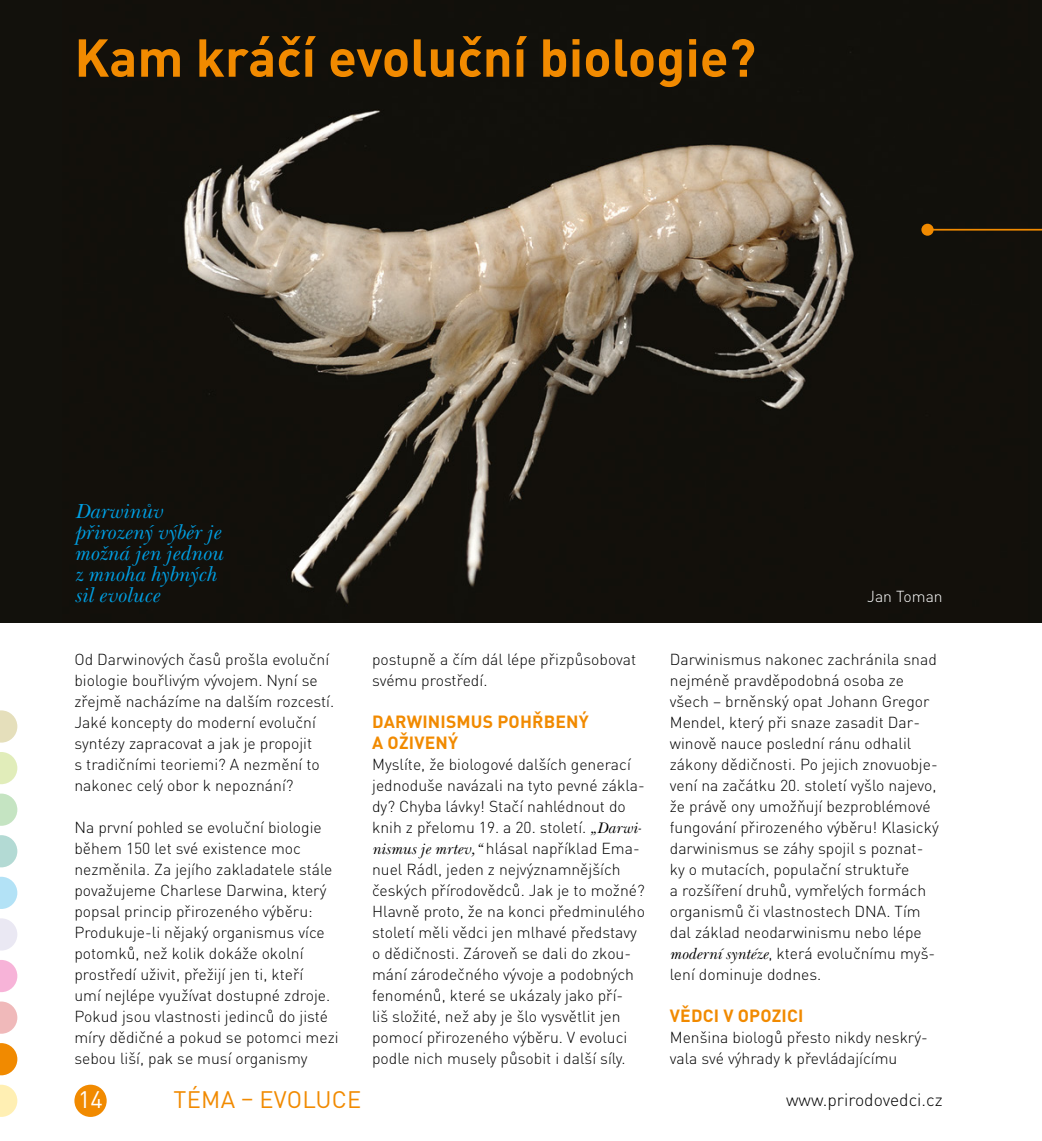
<style>
.page{position:relative;width:1042px;height:1141px;background:#fff}
.page>*{position:absolute;margin:0;border:0;box-sizing:border-box;transform-origin:0 0}
.t1{font:700 52.5px "DIN Pro";color:#f18a00}
.t2{font:23.62px "DIN Pro";letter-spacing:.01em;color:#f18a00}
.t3{font:23.62px "DIN Pro";color:#fff}
.t4{font:italic 21px/21px "Baskerville Han TOT";color:#009fe3}
.t5{font:700 17.5px/21px "DIN Pro";letter-spacing:.01em;color:#f18a00}
.t6{font:300 17.5px "DIN Pro";color:#000}
.t7{font:300 15.75px/21px "DIN Pro";color:#000}
.t8{font:300 15.75px "DIN Pro";color:#fff}
.s1{font-family:"Baskerville Han TOT";font-weight:400;font-style:italic}
</style>
<div class="page">
<div style="left:0;top:0;width:1042px;height:623px;background:#12110c"></div>
<img style="left:183px;top:52px;width:846px;height:552px">
<div style="left:922px;top:225px;width:11px;height:10px;background:#f18a00;border-radius:50%"></div>
<div style="left:921px;top:224px;width:12px;height:12px;border:2px solid #f18a00;border-radius:50%"></div>
<hr style="left:927px;top:229px;width:115px;height:2px;background:#f18a00">
<div style="left:74px;top:1085px;width:33px;height:32px;background:#f18a00;border-radius:50%"></div>
<svg style="left:0;top:1085px;width:17px;height:32px"></svg>
<svg style="left:0;top:1043px;width:17px;height:32px"></svg>
<svg style="left:0;top:1001px;width:17px;height:33px"></svg>
<svg style="left:0;top:960px;width:17px;height:32px"></svg>
<svg style="left:0;top:918px;width:17px;height:33px"></svg>
<svg style="left:0;top:877px;width:17px;height:32px"></svg>
<svg style="left:0;top:835px;width:17px;height:32px"></svg>
<svg style="left:0;top:794px;width:17px;height:32px"></svg>
<svg style="left:0;top:752px;width:17px;height:32px"></svg>
<svg style="left:0;top:710px;width:17px;height:33px"></svg>
<h1 class="t1" style="left:74px;top:22px;width:683px">KAM KRÁČÍ EVOLUČNÍ BIOLOGIE?</h1>
<h3 class="t4" style="left:74px;top:501px;width:150px">Darwinův přirozený výběr je možná jen jednou z mnoha hybných sil evoluce</h3>
<p class="t8" style="left:867px;top:585px;width:77px">Jan Toman</p>
<p class="t7" style="left:74px;top:648px;width:261px">Od Darwinových časů prošla evoluční biologie bouřlivým vývojem. Nyní se zřejmě nacházíme na dalším rozcestí.<br>Jaké koncepty do moderní evoluční syntézy zapracovat a jak je propojit<br>s tradičními teoriemi? A nezmění to nakonec celý obor k nepoznání?</p>
<p class="t7" style="left:74px;top:816px;width:266px">Na první pohled se evoluční biologie během 150 let své existence moc nezměnila. Za jejího zakladatele stále považujeme Charlese Darwina, který popsal princip přirozeného výběru:<br>Produkuje- li nějaký organismus více potomků, než kolik dokáže okolní prostředí uživit, přežijí jen ti, kteří<br>umí nejlépe využívat dostupné zdroje.<br>Pokud jsou vlastnosti jedinců do jisté míry dědičné a pokud se potomci mezi sebou liší, pak se musí organismy</p>
<p class="t7" style="left:372px;top:648px;width:265px">postupně a čím dál lépe přizpůsobovat svému prostředí.</p>
<p class="t5" style="left:372px;top:710px;width:218px">DARWINISMUS POHŘBENÝ<br>A OŽIVENÝ</p>
<p class="t7" style="left:372px;top:753px;width:274px">Myslíte, že biologové dalších generací jednoduše navázali na tyto pevné zákla&shy;dy? Chyba lávky! Stačí nahlédnout do knih z přelomu 19. a 20. století. <span class="s1">„Darwi&shy;nismus je mrtev,“</span> hlásal například Ema&shy;nuel Rádl, jeden z nejvýznamnějších českých přírodovědců. Jak je to možné?<br>Hlavně proto, že na konci předminulého století měli vědci jen mlhavé představy o dědičnosti. Zároveň se dali do zkou&shy;mání zárodečného vývoje a podobných fenoménů, které se ukázaly jako pří-<br>liš složité, než aby je šlo vysvětlit jen pomocí přirozeného výběru. V evoluci podle nich musely působit i další síly.</p>
<p class="t7" style="left:670px;top:648px;width:270px">Darwinismus nakonec zachránila snad nejméně pravděpodobná osoba ze všech – brněnský opat Johann Gregor Mendel, který při snaze zasadit Dar&shy;winově nauce poslední ránu odhalil zákony dědičnosti. Po jejich znovuobje&shy;vení na začátku 20. století vyšlo najevo, že právě ony umožňují bezproblémové fungování přirozeného výběru! Klasický darwinismus se záhy spojil s poznat&shy;ky o mutacích, populační struktuře<br>a rozšíření druhů, vymřelých formách organismů či vlastnostech DNA. Tím dal základ neodarwinismu nebo lépe <span class="s1">moderní syntéze</span>, která evolučnímu myš&shy;lení dominuje dodnes.</p>
<p class="t5" style="left:670px;top:1004px;width:135px">VĚDCI V OPOZICI</p>
<p class="t7" style="left:670px;top:1026px;width:259px">Menšina biologů přesto nikdy neskrý&shy;vala své výhrady k převládajícímu</p>
<h2 class="t3" style="left:78px;top:1083px;width:26px">14</h2>
<h2 class="t2" style="left:174px;top:1083px;width:189px">TÉMA – EVOLUCE</h2>
<p class="t6" style="left:786px;top:1088px;width:158px">www.prirodovedci.cz</p>
</div>
